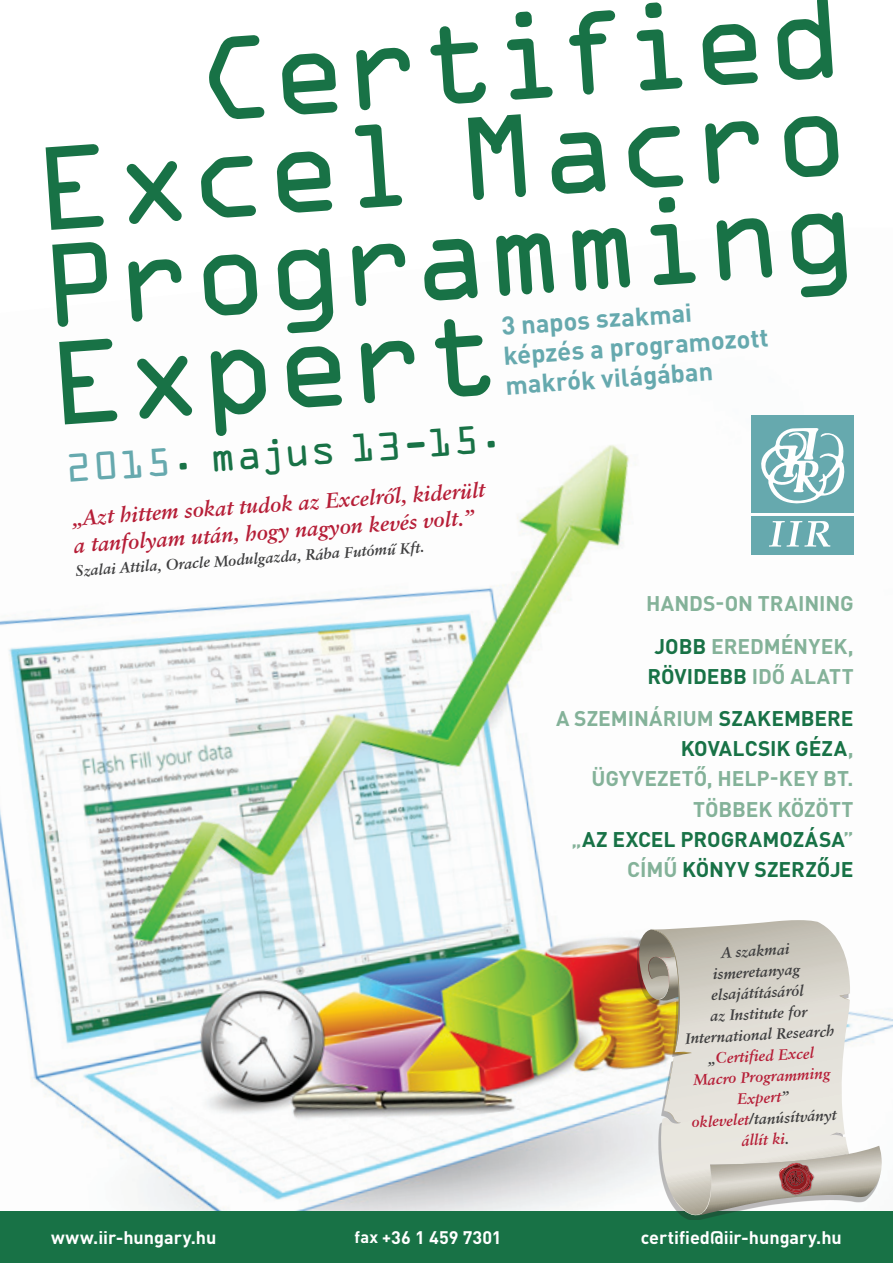
<style>
.page{position:relative;width:893px;height:1263px;background:#fff}
.page>*{position:absolute;margin:0;border:0;box-sizing:border-box;transform-origin:0 0}
.t1{font:127.5px/97.5px "OCR Aby BT";color:#187246;text-align:justify}
.t2{font:42px "OCR Aby BT";color:#187246}
.t3{font:700 25.5px/30px "DIN Pro";color:#66a9ae}
.t4{font:700 21px/30px "DIN Pro";color:#187246;text-align:right}
.t5{font:italic 700 21px/27px "Sabon CH";color:#b61e37}
.t6{font:700 21px/42.8px "DIN Pro";letter-spacing:-.005em;color:#84b299;text-align:center}
.t7{font:700 18px "DIN Pro";color:#fff}
.t8{font:italic 700 15px/21px "Sabon CH";color:#3e3e3f;text-align:center}
.s1{color:#66a9ae}
.s2{color:#187246}
.s3{color:#84b299}
.s4{color:#b61e37}
.s5{font-size:16.5px}
</style>
<div class="page">
<img style="left:0;top:415px;width:893px;height:797px">
<div style="left:0;top:1212px;width:893px;height:51px;background:#187246"></div>
<svg style="left:639px;top:929px;width:240px;height:283px"></svg>
<svg style="left:651px;top:920px;width:216px;height:292px"></svg>
<svg style="left:839px;top:993px;width:11px;height:7px"></svg>
<svg style="left:830px;top:1132px;width:6px;height:3px"></svg>
<img style="left:637px;top:928px;width:55px;height:197px">
<svg style="left:672px;top:1146px;width:210px;height:71px"></svg>
<div style="left:546px;top:581px;width:322px;height:309px;background:#fff"></div>
<div style="left:752px;top:517px;width:102px;height:38px;background:#66a9ae"></div>
<div style="left:752px;top:415px;width:102px;height:97px;background:#66a9ae"></div>
<svg style="left:769px;top:521px;width:61px;height:26px"></svg>
<svg style="left:761px;top:428px;width:84px;height:76px"></svg>
<h1 class="t1" style="left:25px;top:37px;width:818px;text-indent:168px;rotate:-4deg">Certified Excel Macro Programming Expert</h1>
<h3 class="t3" style="left:500px;top:310px;width:273px;rotate:-4deg">3 NAPOS SZAKM AI<br>KÉPZÉS A PROGRAM OZOTT<br>M AKRÓK VILÁGÁBAN</h3>
<h2 class="t2" style="left:64px;top:443px;width:440px;rotate:-4deg"><span class="s1">2015</span>. majus 13-15.</h2>
<h3 class="t5" style="left:71px;top:505px;width:416px;rotate:-4deg">„Azt hittem sokat tudok az Excelről, kiderült a tanfolyam után, hogy nagyon kevés volt.”</h3>
<p class="t8" style="left:75px;top:560px;width:351px;rotate:-4deg">Szalai Attila, Oracle Modulgazda, Rába Futómű Kft.</p>
<h3 class="t6" style="left:646px;top:581px;width:209px">HANDS-ON TRAINING<br><span class="s2">JOBB</span> EREDMÉNYEK,</h3>
<h3 class="t6" style="left:556px;top:654px;width:299px;text-align:right"><span class="s2">RÖVIDEBB</span> IDŐ ALATT<br>A SZEMINÁRIUM <span class="s2">SZAKEMBERE</span></h3>
<h3 class="t4" style="left:571px;top:733px;width:284px">KOVALCSIK GÉZA<span class="s3">,<br>ÜGYVEZETŐ, HELP-KEY BT.<br>TÖBBEK KÖZÖTT<br>„</span>AZ EXCEL PROGRAMOZÁSA<span class="s3">”<br>CÍMŰ</span> KÖNYV SZERZŐJE</h3>
<p class="t8" style="left:680px;top:944px;width:151px;rotate:-3deg">A szakmai ismeretanyag elsajátításáról<br>az Institute for<br>International Research „<span class="s4">Certified Excel<br>Macro Programming<br>Expert</span>” <span class="s4">oklevelet</span>/tanúsítványt <span class="s4">állít ki</span>.</p>
<p class="t7" style="left:51px;top:1225px;width:167px">WWW.IIR-HUNGARY.HU</p>
<p class="t7" style="left:355px;top:1225px;width:149px"><span class="s5">FAX +</span>36 1 459 7301</p>
<p class="t7" style="left:641px;top:1225px;width:203px">CERTIFIED@IIR-HUNGARY.HU</p>
</div>
